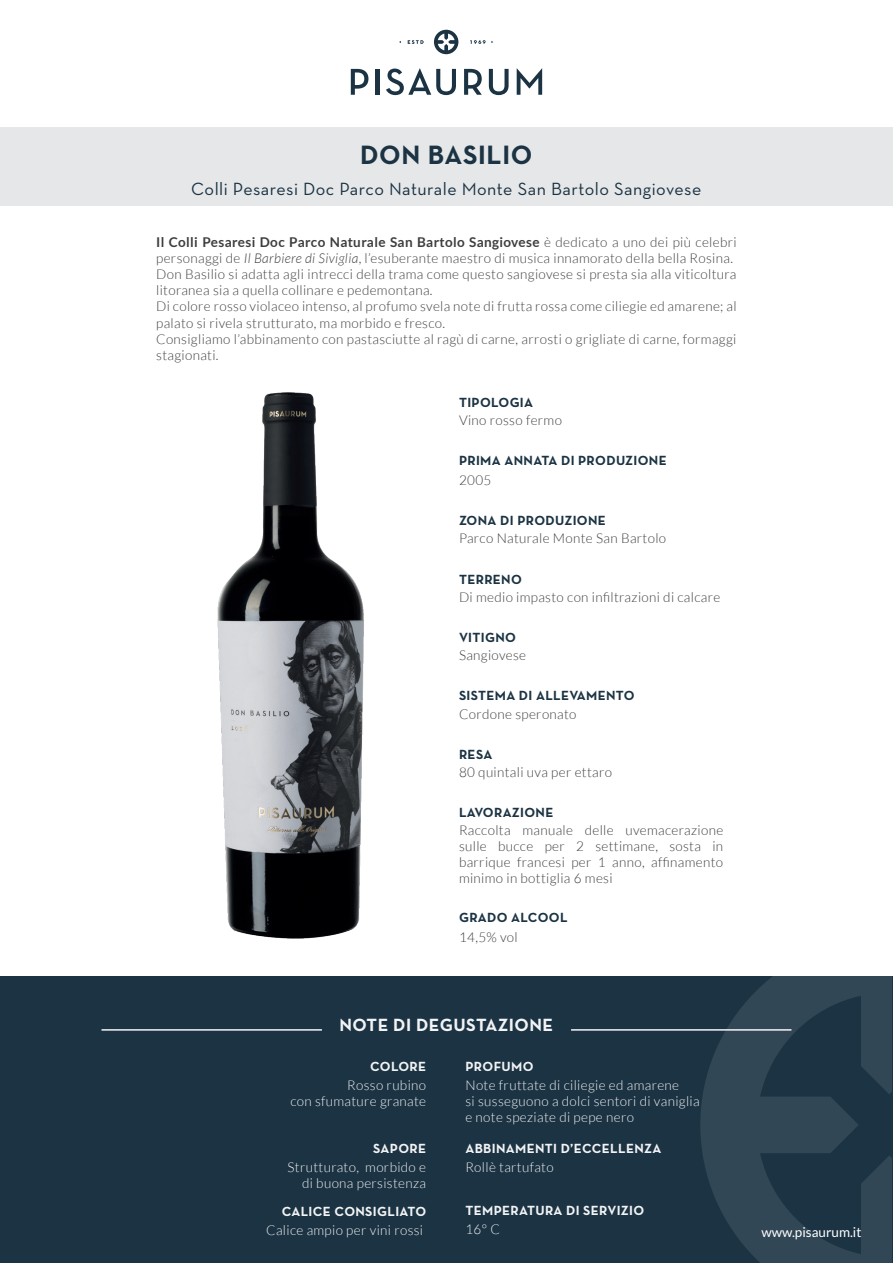
<style>
.page{position:relative;width:893px;height:1263px;background:#fff}
.page>*{position:absolute;margin:0;border:0;box-sizing:border-box;transform-origin:0 0}
.t1{font:700 27px "Neutraface Text";letter-spacing:.025em;color:#1b3343}
.t2{font:18px "Neutraface Text";letter-spacing:.025em;color:#1b3343}
.t3{font:700 18px "Neutraface Text";letter-spacing:.025em;color:#f2f3f4}
.t4{font:300 13.5px/16.2px "Lato";letter-spacing:.025em;color:#3e3e3f;text-align:justify}
.t5{font:300 13.5px/16.2px "Lato";letter-spacing:.025em;color:#f2f3f4;text-align:right}
.t6{font:700 13.5px "Neutraface Text";letter-spacing:.025em;color:#1b3343}
.t7{font:700 13.5px "Neutraface Text";letter-spacing:.025em;color:#f2f3f4}
.t8{font:13.5px "Lato";color:#fff}
.s1{font-weight:700}
.s2{font-style:italic}
</style>
<div class="page">
<div style="left:0;top:976px;width:893px;height:287px;background:#1b3343"></div>
<div style="left:0;top:128px;width:893px;height:78px;background:#e6e7e9"></div>
<svg style="left:700px;top:976px;width:191px;height:287px;fill:#314755"></svg>
<img style="left:217px;top:392px;width:147px;height:547px">
<hr style="left:571px;top:1029px;width:220px;height:2px;background:#f2f3f4">
<hr style="left:102px;top:1029px;width:220px;height:2px;background:#f2f3f4">
<svg style="left:470px;top:40px;width:23px;height:4px"></svg>
<svg style="left:408px;top:40px;width:16px;height:4px"></svg>
<svg style="left:351px;top:69px;width:17px;height:26px"></svg>
<div style="left:375px;top:69px;width:5px;height:26px;background:#1b3343"></div>
<svg style="left:386px;top:68px;width:70px;height:27px"></svg>
<svg style="left:464px;top:69px;width:18px;height:26px"></svg>
<svg style="left:489px;top:69px;width:20px;height:26px"></svg>
<svg style="left:517px;top:68px;width:25px;height:27px"></svg>
<svg style="left:434px;top:30px;width:24px;height:24px"></svg>
<h1 class="t1" style="left:360px;top:137px;width:174px">DON BASILIO</h1>
<h2 class="t2" style="left:191px;top:177px;width:512px">Colli Pesaresi Doc Parco Naturale Monte San Bartolo Sangiovese</h2>
<p class="t4" style="left:156px;top:234px;width:582px;text-align:left"><span class="s1">Il Colli Pesaresi Doc Parco Naturale San Bartolo Sangiovese</span> è dedicato a uno dei più celebri personaggi de <span class="s2">Il Barbiere di Siviglia</span>, l’esuberante maestro di musica innamorato della bella Rosina.<br>Don Basilio si adatta agli intrecci della trama come questo sangiovese si presta sia alla viticoltura litoranea sia a quella collinare e pedemontana.<br>Di colore rosso violaceo intenso, al profumo svela note di frutta rossa come ciliegie ed amarene; al palato si rivela strutturato, ma morbido e fresco.<br>Consigliamo l’abbinamento con pastasciutte al ragù di carne, arrosti o grigliate di carne, formaggi stagionati.</p>
<p class="t6" style="left:459px;top:394px;width:76px">TIPOLOGIA</p>
<p class="t4" style="left:459px;top:412px;width:104px">Vino rosso fermo</p>
<p class="t6" style="left:459px;top:452px;width:209px">PRIMA ANNATA DI PRODUZIONE</p>
<p class="t4" style="left:459px;top:472px;width:34px">2005</p>
<p class="t6" style="left:459px;top:512px;width:148px">ZONA DI PRODUZIONE</p>
<p class="t4" style="left:459px;top:531px;width:209px">Parco Naturale Monte San Bartolo</p>
<p class="t6" style="left:459px;top:570px;width:64px">TERRENO</p>
<p class="t4" style="left:459px;top:589px;width:263px">Di medio impasto con infiltrazioni di calcare</p>
<p class="t6" style="left:459px;top:629px;width:58px">VITIGNO</p>
<p class="t4" style="left:459px;top:647px;width:69px">Sangiovese</p>
<p class="t6" style="left:459px;top:687px;width:177px">SISTEMA DI ALLEVAMENTO</p>
<p class="t4" style="left:459px;top:706px;width:119px">Cordone speronato</p>
<p class="t6" style="left:459px;top:745px;width:35px">RESA</p>
<p class="t4" style="left:459px;top:764px;width:155px">80 quintali uva per ettaro</p>
<p class="t6" style="left:459px;top:804px;width:96px">LAVORAZIONE</p>
<p class="t4" style="left:459px;top:822px;width:266px">Raccolta manuale delle uvemacerazione sulle bucce per 2 settimane, sosta in barrique francesi per 1 anno, affinamento minimo in bottiglia 6 mesi</p>
<p class="t6" style="left:459px;top:909px;width:110px">GRADO ALCOOL</p>
<p class="t4" style="left:459px;top:929px;width:60px">14,5% vol</p>
<h2 class="t3" style="left:339px;top:1013px;width:215px">NOTE DI DEGUSTAZIONE</h2>
<p class="t7" style="left:370px;top:1057px;width:58px">COLORE</p>
<p class="t7" style="left:465px;top:1057px;width:69px">PROFUMO</p>
<p class="t5" style="left:290px;top:1077px;width:137px">Rosso rubino<br>con sfumature granate</p>
<p class="t5" style="left:465px;top:1077px;width:236px;text-align:left">Note fruttate di ciliegie ed amarene<br>si susseguono a dolci sentori di vaniglia e note speziate di pepe nero</p>
<p class="t7" style="left:373px;top:1140px;width:54px">SAPORE</p>
<p class="t7" style="left:465px;top:1140px;width:197px">ABBINAMENTI D’ECCELLENZA</p>
<p class="t5" style="left:288px;top:1159px;width:140px">Strutturato, morbido e di buona persistenza</p>
<p class="t5" style="left:465px;top:1159px;width:90px">Rollè tartufato</p>
<p class="t7" style="left:282px;top:1203px;width:146px">CALICE CONSIGLIATO</p>
<p class="t7" style="left:465px;top:1202px;width:180px">TEMPERATURA DI SERVIZIO</p>
<p class="t5" style="left:266px;top:1222px;width:158px">Calice ampio per vini rossi</p>
<p class="t5" style="left:465px;top:1221px;width:36px">16° C</p>
<p class="t8" style="left:761px;top:1225px;width:101px">www.pisaurum.it</p>
</div>
